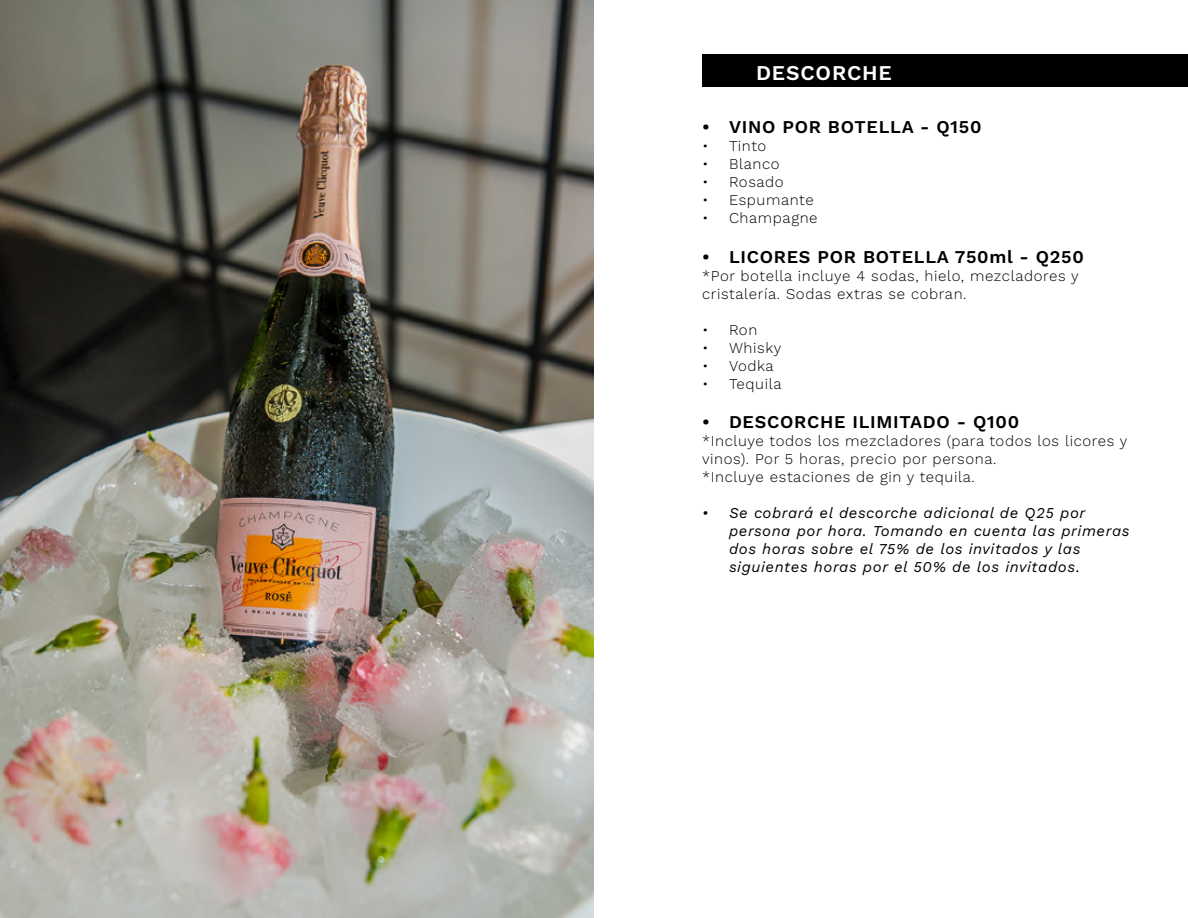
<style>
.page{position:relative;width:1188px;height:918px;background:#fff}
.page>*{position:absolute;margin:0;border:0;box-sizing:border-box;transform-origin:0 0}
.t1{font:600 21px "Work Sans";letter-spacing:.04em;color:#fff}
.t2{font:600 18px "Work Sans";letter-spacing:.04em;color:#000}
.t3{font:300 15px/18px "Work Sans";letter-spacing:.04em;color:#000}
.t4{font:italic 15px/18px "Work Sans";letter-spacing:.04em;color:#000}
</style>
<div class="page">
<img style="left:0;top:0;width:594px;height:918px">
<div style="left:702px;top:54px;width:486px;height:32px;background:#000"></div>
<h1 class="t1" style="left:756px;top:57px;width:137px">DESCORCHE</h1>
<p class="t2" style="left:702px;top:113px;width:281px">• VINO POR BOTELLA - Q150</p>
<p class="t3" style="left:702px;top:137px;width:66px">• Tinto</p>
<p class="t3" style="left:702px;top:155px;width:79px">• Blanco</p>
<p class="t3" style="left:702px;top:173px;width:83px">• Rosado</p>
<p class="t3" style="left:702px;top:191px;width:113px">• Espumante</p>
<p class="t3" style="left:702px;top:209px;width:117px">• Champagne</p>
<p class="t2" style="left:702px;top:243px;width:383px">• LICORES POR BOTELLA 750ml - Q250</p>
<p class="t3" style="left:702px;top:266px;width:378px">*Por botella incluye 4 sodas, hielo, mezcladores y cristalería. Sodas extras se cobran.</p>
<p class="t3" style="left:702px;top:320px;width:57px">• Ron</p>
<p class="t3" style="left:702px;top:338px;width:81px">• Whisky</p>
<p class="t3" style="left:702px;top:356px;width:73px">• Vodka</p>
<p class="t3" style="left:702px;top:374px;width:81px">• Tequila</p>
<p class="t2" style="left:702px;top:409px;width:319px">• DESCORCHE ILIMITADO - Q100</p>
<p class="t3" style="left:702px;top:432px;width:427px">*Incluye todos los mezcladores (para todos los licores y vinos). Por 5 horas, precio por persona.<br>*Incluye estaciones de gin y tequila.</p>
<p class="t4" style="left:729px;top:503px;width:402px;text-indent:-27px">• Se cobrará el descorche adicional de Q25 por persona por hora. Tomando en cuenta las primeras dos horas sobre el 75% de los invitados y las siguientes horas por el 50% de los invitados.</p>
</div>
